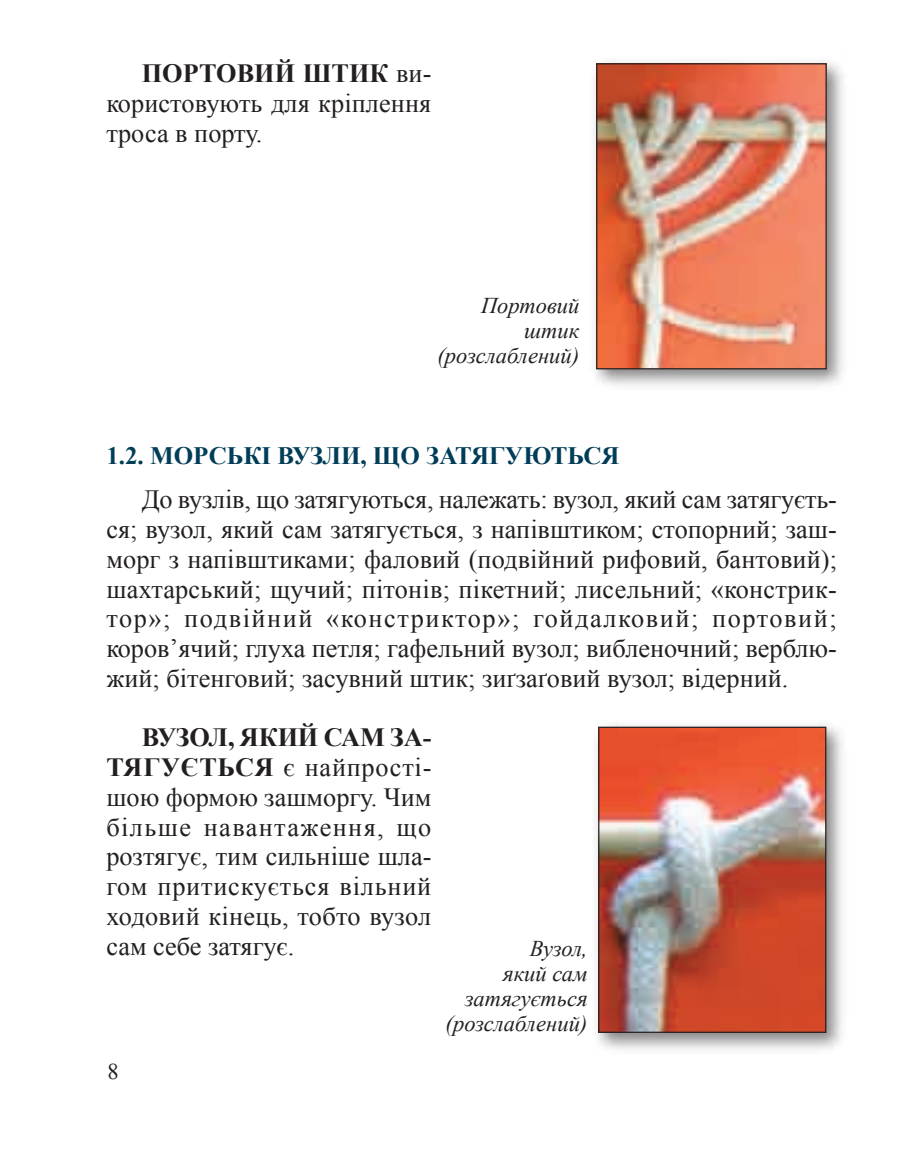
<style>
.page{position:relative;width:922px;height:1170px;background:#fff}
.page>*{position:absolute;margin:0;border:0;box-sizing:border-box;transform-origin:0 0}
.t1{font:26.25px/29.8px "Times New Roman";color:#231f20;text-align:justify}
.t2{font:700 25px "Times New Roman";color:#003d58}
.t3{font:italic 22.5px/25px "Times New Roman";color:#231f20;text-align:right}
.s1{font-weight:700}
</style>
<div class="page">
<div style="left:588px;top:55px;width:262px;height:338px;background:#231f20;opacity:.55"></div>
<img style="left:598px;top:65px;width:226px;height:302px">
<div style="left:596px;top:63px;width:230px;height:306px;border:1px solid #231f20"></div>
<div style="left:590px;top:718px;width:259px;height:338px;background:#231f20;opacity:.55"></div>
<img style="left:600px;top:728px;width:224px;height:302px">
<div style="left:598px;top:726px;width:228px;height:306px;border:1px solid #231f20"></div>
<p class="t1" style="left:106px;top:58px;width:326px;text-indent:35px"><span class="s1">ПОРТОВИЙ ШТИК</span> ви&shy;користовують для кріплення троса в порту.</p>
<p class="t3" style="left:437px;top:292px;width:143px">Портовий штик (розслаблений)</p>
<p class="t2" style="left:106px;top:438px;width:514px">1.2. МОРСЬКІ ВУЗЛИ, ЩО ЗАТЯГУЮТЬСЯ</p>
<p class="t1" style="left:106px;top:484px;width:732px;text-indent:35px">До вузлів, що затягуються, належать: вузол, який сам затягуєть&shy;ся; вузол, який сам затягується, з напівштиком; стопорний; заш&shy;морг з напівштиками; фаловий (подвійний рифовий, бантовий); шахтарський; щучий; пітонів; пікетний; лисельний; «констрик&shy;тор»; подвійний «констриктор»; гойдалковий; портовий; коров’ячий; глуха петля; гафельний вузол; вибленочний; верблю&shy;жий; бітенговий; засувний штик; зиґзаґовий вузол; відерний.</p>
<p class="t1" style="left:106px;top:722px;width:326px;text-indent:35px"><span class="s1">ВУЗОЛ, ЯКИЙ САМ ЗА-ТЯГУЄТЬСЯ</span> є найпрості&shy;шою формою зашморгу. Чим більше навантаження, що розтягує, тим сильніше шла&shy;гом притискується вільний ходовий кінець, тобто вузол сам себе затягує.</p>
<p class="t3" style="left:445px;top:935px;width:143px">Вузол,<br>який сам затягується (розслаблений)</p>
</div>
